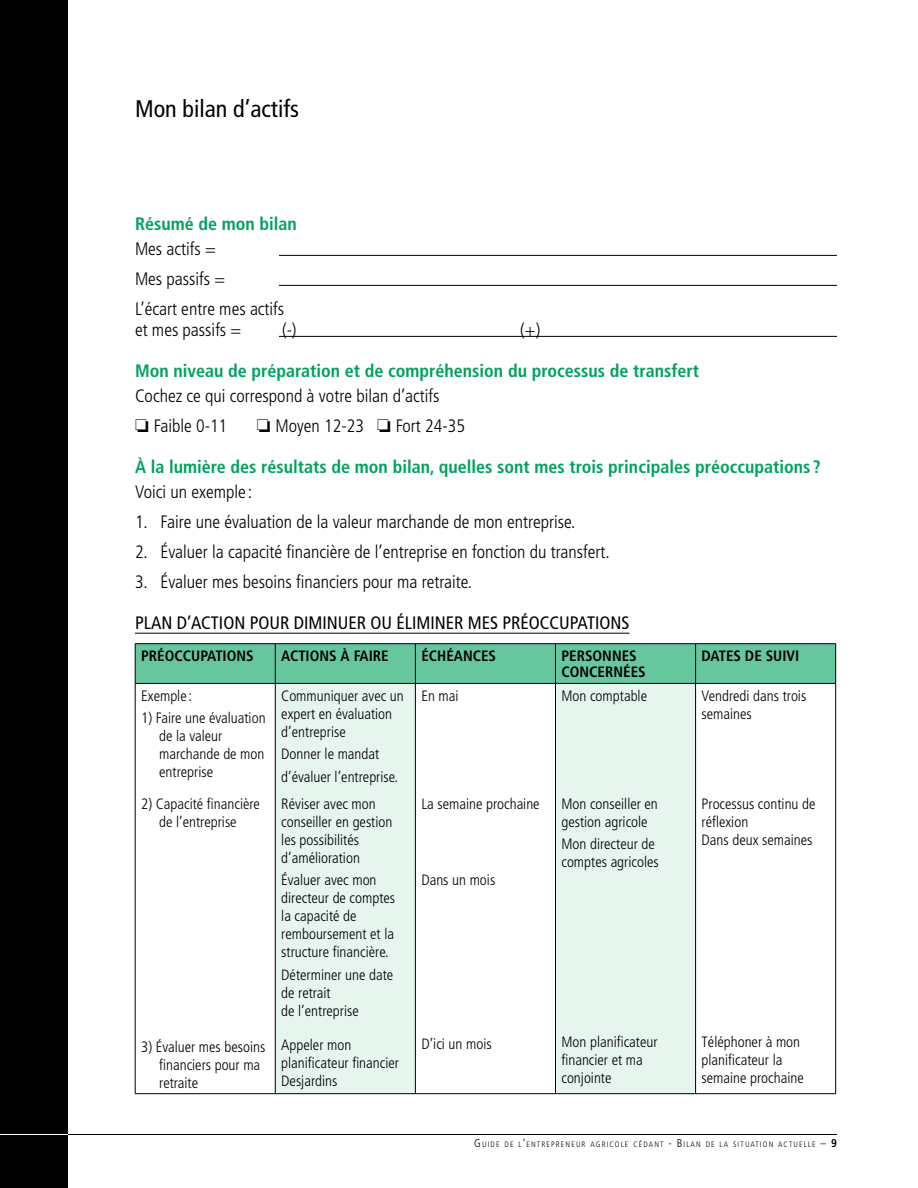
<style>
.page{position:relative;width:918px;height:1188px;background:#fff}
.page>*{position:absolute;margin:0;border:0;box-sizing:border-box;transform-origin:0 0}
.t1{font:condensed 24px "Frutiger";color:#000}
.t2{font:300 condensed 18px/30px "Frutiger";color:#000}
.t3{font:700 condensed 18px "Frutiger";color:#00a160}
.t4{font:condensed 18px "Frutiger";color:#000}
.t5{font:300 condensed 15px/18px "Frutiger";color:#000}
.t6{font:700 condensed 15px/16.5px "Frutiger";color:#000}
.t7{font:300 condensed 7.8px "Frutiger";letter-spacing:.145em;color:#000}
.s1{font-size:11.25px}
.s2{font-weight:700;font-size:11.25px}
</style>
<div class="page">
<div style="left:0;top:0;width:68px;height:1188px;background:#000"></div>
<hr style="left:0;top:1134px;width:69px;height:1px;background:#fff">
<hr style="left:68px;top:1134px;width:769px;height:1px;background:#000">
<hr style="left:279px;top:255px;width:558px;height:1px;background:#000">
<hr style="left:279px;top:285px;width:558px;height:1px;background:#000">
<hr style="left:279px;top:336px;width:558px;height:1px;background:#000">
<hr style="left:135px;top:633px;width:494px;height:1px;background:#000">
<div style="left:136px;top:644px;width:699px;height:39px;background:#66c79f"></div>
<svg style="left:276px;top:684px;width:419px;height:409px;fill:#e6f6ef"></svg>
<hr style="left:135px;top:643px;width:140px;height:1px;background:#000">
<hr style="left:135px;top:644px;width:1px;height:39px;background:#000">
<hr style="left:275px;top:643px;width:140px;height:1px;background:#000">
<hr style="left:275px;top:644px;width:1px;height:39px;background:#000">
<hr style="left:415px;top:643px;width:140px;height:1px;background:#000">
<hr style="left:415px;top:644px;width:1px;height:39px;background:#000">
<hr style="left:555px;top:643px;width:141px;height:1px;background:#000">
<hr style="left:555px;top:644px;width:1px;height:39px;background:#000">
<hr style="left:696px;top:643px;width:140px;height:1px;background:#000">
<hr style="left:695px;top:644px;width:1px;height:39px;background:#000">
<hr style="left:835px;top:644px;width:1px;height:39px;background:#000">
<hr style="left:135px;top:683px;width:140px;height:1px;background:#000">
<hr style="left:135px;top:684px;width:1px;height:410px;background:#000">
<hr style="left:275px;top:683px;width:140px;height:1px;background:#000">
<hr style="left:275px;top:684px;width:1px;height:410px;background:#000">
<hr style="left:415px;top:683px;width:140px;height:1px;background:#000">
<hr style="left:415px;top:684px;width:1px;height:410px;background:#000">
<hr style="left:555px;top:683px;width:141px;height:1px;background:#000">
<hr style="left:555px;top:684px;width:1px;height:410px;background:#000">
<hr style="left:696px;top:683px;width:140px;height:1px;background:#000">
<hr style="left:695px;top:684px;width:1px;height:410px;background:#000">
<hr style="left:835px;top:684px;width:1px;height:410px;background:#000">
<hr style="left:135px;top:1093px;width:140px;height:1px;background:#000">
<hr style="left:275px;top:1093px;width:140px;height:1px;background:#000">
<hr style="left:415px;top:1093px;width:140px;height:1px;background:#000">
<hr style="left:555px;top:1093px;width:141px;height:1px;background:#000">
<hr style="left:696px;top:1093px;width:140px;height:1px;background:#000">
<h1 class="t1" style="left:135px;top:95px;width:165px">MON BILAN D’ACTIFS</h1>
<p class="t3" style="left:135px;top:213px;width:163px">Résumé de mon bilan</p>
<p class="t2" style="left:135px;top:234px;width:151px">Mes actifs =<br>Mes passifs =<br>L’écart entre mes actifs</p>
<p class="t2" style="left:135px;top:315px;width:108px">et mes passifs =</p>
<p class="t2" style="left:282px;top:315px;width:16px">(-)</p>
<p class="t2" style="left:520px;top:315px;width:22px">(+)</p>
<p class="t3" style="left:135px;top:360px;width:566px">Mon niveau de préparation et de compréhension du processus de transfert</p>
<p class="t2" style="left:135px;top:381px;width:306px">Cochez ce qui correspond à votre bilan d’actifs ❏ Faible 0-11</p>
<p class="t2" style="left:257px;top:411px;width:210px">❏ Moyen 12-23 ❏ Fort 24-35</p>
<p class="t3" style="left:135px;top:456px;width:687px">À la lumière des résultats de mon bilan, quelles sont mes trois principales préoccupations ?</p>
<p class="t2" style="left:135px;top:477px;width:119px">Voici un exemple :</p>
<p class="t2" style="left:135px;top:507px;width:442px">1. Faire une évaluation de la valeur marchande de mon entreprise.</p>
<p class="t2" style="left:135px;top:537px;width:476px">2. Évaluer la capacité financière de l’entreprise en fonction du transfert.</p>
<p class="t2" style="left:135px;top:567px;width:339px">3. Évaluer mes besoins financiers pour ma retraite.</p>
<p class="t4" style="left:135px;top:612px;width:496px">PLAN D’ACTION POUR DIMINUER OU ÉLIMINER MES PRÉOCCUPATIONS</p>
<p class="t6" style="left:141px;top:648px;width:113px">Préoccupations</p>
<p class="t6" style="left:281px;top:648px;width:109px">Actions à faire</p>
<p class="t6" style="left:421px;top:648px;width:75px">Échéances</p>
<p class="t6" style="left:561px;top:648px;width:84px">Personnes concernées</p>
<p class="t6" style="left:702px;top:648px;width:87px">Dates de suivi</p>
<p class="t5" style="left:141px;top:687px;width:53px">Exemple :</p>
<p class="t5" style="left:159px;top:709px;width:108px;text-indent:-18px">1) Faire une évaluation de la valeur marchande de mon entreprise</p>
<p class="t5" style="left:141px;top:795px;width:120px;text-align:center">2) Capacité financière de l’entreprise</p>
<p class="t5" style="left:561px;top:687px;width:87px">Mon comptable</p>
<p class="t5" style="left:702px;top:687px;width:106px">Vendredi dans trois semaines</p>
<p class="t5" style="left:281px;top:687px;width:124px">Communiquer avec un expert en évaluation d’entreprise</p>
<p class="t5" style="left:281px;top:743px;width:118px;line-height:22.5px">Donner le mandat d’évaluer l’entreprise.</p>
<p class="t5" style="left:281px;top:795px;width:113px">Réviser avec mon conseiller en gestion les possibilités d’amélioration</p>
<p class="t5" style="left:281px;top:871px;width:115px">Évaluer avec mon directeur de comptes la capacité de remboursement et la structure financière.</p>
<p class="t5" style="left:281px;top:966px;width:113px">Déterminer une date de retrait<br>de l’entreprise</p>
<p class="t5" style="left:281px;top:1036px;width:119px">Appeler mon planificateur financier<br>Desjardins</p>
<p class="t5" style="left:421px;top:687px;width:39px">En mai</p>
<p class="t5" style="left:561px;top:795px;width:98px">Mon conseiller en gestion agricole</p>
<p class="t5" style="left:561px;top:835px;width:99px">Mon directeur de comptes agricoles</p>
<p class="t5" style="left:421px;top:795px;width:120px">La semaine prochaine</p>
<p class="t5" style="left:702px;top:795px;width:115px">Processus continu de réflexion<br>Dans deux semaines</p>
<p class="t5" style="left:421px;top:871px;width:75px">Dans un mois</p>
<p class="t5" style="left:561px;top:1033px;width:98px">Mon planificateur financier et ma conjointe</p>
<p class="t5" style="left:702px;top:1033px;width:104px">Téléphoner à mon planificateur la semaine prochaine</p>
<p class="t5" style="left:421px;top:1035px;width:72px">D’ici un mois</p>
<p class="t5" style="left:159px;top:1038px;width:108px;text-indent:-18px">3) Évaluer mes besoins financiers pour ma retraite</p>
<p class="t7" style="left:474px;top:1140px;width:364px"><span class="s1">G</span>UIDE DE L<span class="s1">’</span>ENTREPRENEUR AGRICOLE CÉDANT <span class="s1">- B</span>ILAN DE LA SITUATION ACTUELLE <span class="s1">–</span> <span class="s2">9</span></p>
</div>
